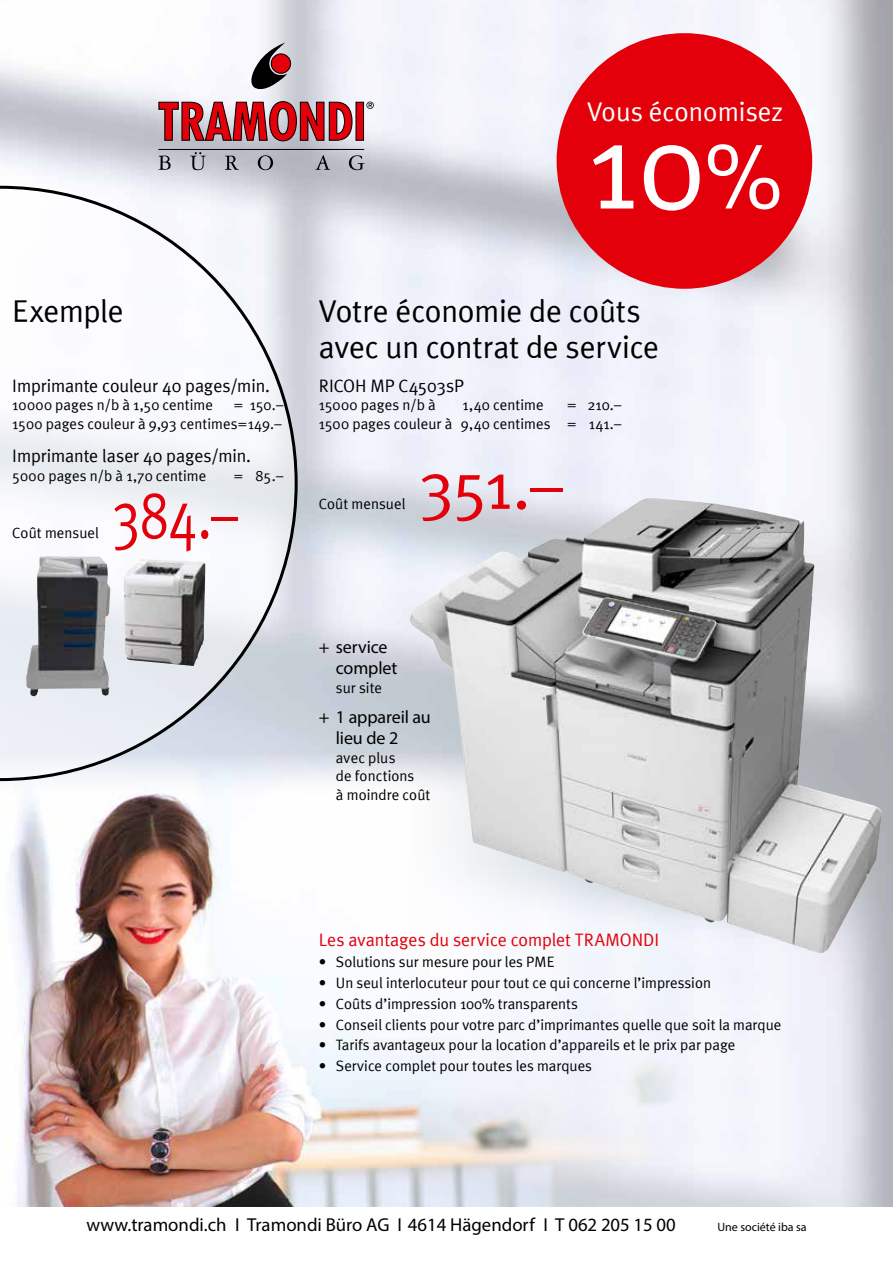
<style>
.page{position:relative;width:893px;height:1263px;background:#fff}
.page>*{position:absolute;margin:0;border:0;box-sizing:border-box;transform-origin:0 0}
.t1{font:124.5px "Meta Plus";color:#fff}
.t2{font:67.5px "Meta Plus";letter-spacing:-.025em;color:#e3000b}
.t3{font:67.5px "Meta Plus";letter-spacing:-.025em;color:#e3000b;scale:.8 1}
.t4{font:31.5px/36.6px "Meta Plus";letter-spacing:-.01em;color:#000}
.t5{font:27px "Meta Plus";color:#fff}
.t6{font:18.75px "Myriad Pro";color:#000}
.t7{font:18px "Meta Plus";letter-spacing:-.005em;color:#000}
.t8{font:18px "Meta Plus";letter-spacing:-.005em;color:#e3000b}
.t9{font:18px/21px "Myriad Pro";letter-spacing:-.005em;color:#000}
.t10{font:15px/18.8px "Meta Plus";color:#000;text-align:right}
.t11{font:12px "Myriad Pro";color:#000}
.s1{font-size:93px}
</style>
<div class="page">
<img style="left:0;top:0;width:893px;height:1207px">
<img style="left:0;top:753px;width:696px;height:454px">
<img style="left:410px;top:498px;width:472px;height:455px">
<svg style="left:0;top:186px;width:298px;height:595px"></svg>
<img style="left:124px;top:559px;width:82px;height:107px">
<img style="left:26px;top:556px;width:84px;height:140px">
<svg style="left:158px;top:100px;width:195px;height:42px;background:#ba535b"></svg>
<div style="left:355px;top:102px;width:9px;height:39px;background:#e3000b;border:1px solid #000"></div>
<svg style="left:366px;top:102px;width:8px;height:7px"></svg>
<svg style="left:250px;top:43px;width:37px;height:48px"></svg>
<div style="left:271px;top:54px;width:20px;height:19px;background:#e3000b;border-radius:50%"></div>
<div style="left:271px;top:53px;width:20px;height:21px;border:1px solid #000;border-radius:50%"></div>
<hr style="left:158px;top:149px;width:206px;height:1px;background:#000">
<svg style="left:158px;top:156px;width:13px;height:14px"></svg>
<svg style="left:190px;top:152px;width:16px;height:18px"></svg>
<svg style="left:225px;top:156px;width:14px;height:14px"></svg>
<svg style="left:258px;top:155px;width:15px;height:15px"></svg>
<svg style="left:315px;top:155px;width:15px;height:15px"></svg>
<svg style="left:349px;top:155px;width:16px;height:15px"></svg>
<div style="left:557px;top:33px;width:255px;height:256px;background:#e3000b;border-radius:50%"></div>
<h3 class="t4" style="left:12px;top:292px;width:113px">Exemple</h3>
<p class="t7" style="left:12px;top:375px;width:259px">Imprimante couleur 40 pages/min.</p>
<p class="t10" style="left:12px;top:396px;width:202px">10000 pages n/b à 1,50 centime</p>
<p class="t10" style="left:12px;top:396px;width:272px">= 150.–<br>1500 pages couleur à 9,93 centimes=149.–</p>
<p class="t7" style="left:12px;top:446px;width:240px">Imprimante laser 40 pages/min.</p>
<p class="t10" style="left:12px;top:466px;width:196px">5000 pages n/b à 1,70 centime</p>
<p class="t10" style="left:233px;top:466px;width:51px">= 85.–</p>
<p class="t10" style="left:12px;top:523px;width:88px">Coût mensuel</p>
<h2 class="t3" style="left:112px;top:476px;width:159px">384.–</h2>
<h3 class="t5" style="left:587px;top:96px;width:197px">Vous économisez</h3>
<h1 class="t1" style="left:587px;top:93px;width:196px">10<span class="s1">%</span></h1>
<h3 class="t4" style="left:319px;top:292px;width:342px">Votre économie de coûts avec un contrat de service</h3>
<p class="t7" style="left:319px;top:375px;width:147px">RICOH MP C4503sP</p>
<p class="t10" style="left:319px;top:396px;width:118px">15000 pages n/b à</p>
<p class="t10" style="left:463px;top:396px;width:83px">1,40 centime</p>
<p class="t10" style="left:319px;top:396px;width:304px">= 210.–<br>1500 pages couleur à 9,40 centimes = 141.–</p>
<p class="t10" style="left:319px;top:494px;width:88px">Coût mensuel</p>
<h2 class="t2" style="left:418px;top:446px;width:146px">351.–</h2>
<p class="t9" style="left:336px;top:636px;width:63px;text-indent:-17px">+ service complet</p>
<p class="t10" style="left:336px;top:678px;width:48px">sur site</p>
<p class="t9" style="left:336px;top:706px;width:96px;text-indent:-17px">+ 1 appareil au lieu de 2</p>
<p class="t10" style="left:336px;top:748px;width:96px;text-align:left">avec plus<br>de fonctions<br>à moindre coût</p>
<p class="t8" style="left:319px;top:929px;width:342px">Les avantages du service complet TRAMONDI</p>
<p class="t10" style="left:319px;top:952px;width:237px">• Solutions sur mesure pour les PME</p>
<p class="t10" style="left:319px;top:973px;width:394px">• Un seul interlocuteur pour tout ce qui concerne l’impression</p>
<p class="t10" style="left:319px;top:994px;width:260px">• Coûts d’impression 100% transparents</p>
<p class="t10" style="left:319px;top:1015px;width:464px">• Conseil clients pour votre parc d’imprimantes quelle que soit la marque</p>
<p class="t10" style="left:319px;top:1036px;width:418px">• Tarifs avantageux pour la location d’appareils et le prix par page</p>
<p class="t10" style="left:319px;top:1056px;width:275px">• Service complet pour toutes les marques</p>
<p class="t6" style="left:86px;top:1213px;width:591px">www.tramondi.ch I Tramondi Büro AG I 4614 Hägendorf I T 062 205 15 00</p>
<p class="t11" style="left:717px;top:1220px;width:91px">Une société iba sa</p>
</div>
